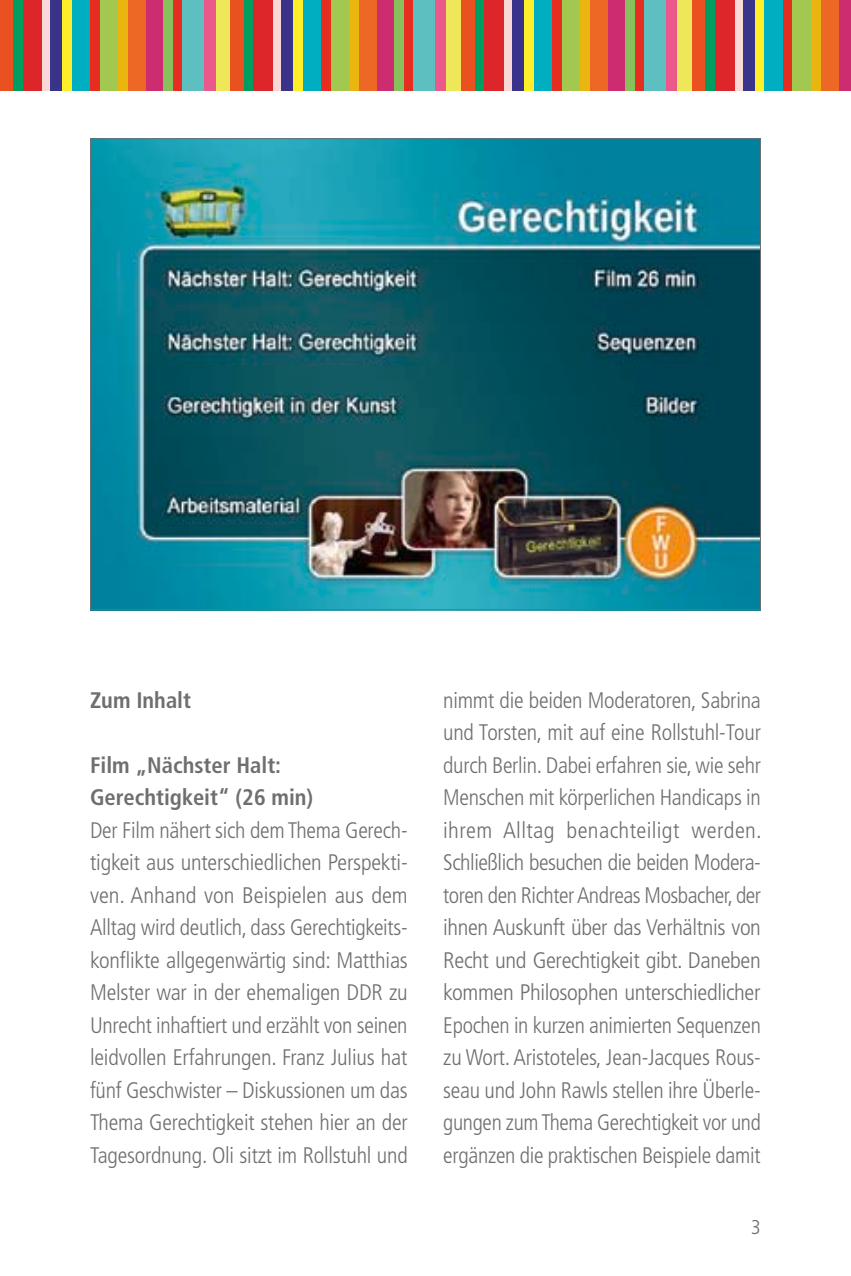
<style>
.page{position:relative;width:851px;height:1276px;background:#fff}
.page>*{position:absolute;margin:0;border:0;box-sizing:border-box;transform-origin:0 0}
.t1{font:300 condensed 22.5px/32.5px "Frutiger LT Std";letter-spacing:-.01em;color:#6f6f6e;text-align:justify}
.t2{font:700 condensed 22.5px/32.5px "Frutiger LT Std";color:#6f6f6e}
.t3{font:300 condensed 20px "Frutiger LT Std";color:#6f6f6e}
</style>
<div class="page">
<div style="left:0;top:0;width:13px;height:90px;background:#e95120"></div>
<div style="left:13px;top:0;width:10px;height:90px;background:#009d61"></div>
<div style="left:23px;top:0;width:19px;height:90px;background:#dc2629"></div>
<div style="left:42px;top:0;width:9px;height:90px;background:#f9d9d8"></div>
<div style="left:51px;top:0;width:11px;height:90px;background:#39338a"></div>
<div style="left:62px;top:0;width:10px;height:90px;background:#ffee2a"></div>
<div style="left:72px;top:0;width:18px;height:90px;background:#00aec2"></div>
<div style="left:90px;top:0;width:10px;height:90px;background:#e52e1f"></div>
<div style="left:100px;top:0;width:18px;height:90px;background:#a3c850"></div>
<div style="left:118px;top:0;width:10px;height:90px;background:#ebb510"></div>
<div style="left:128px;top:0;width:18px;height:90px;background:#ed6825"></div>
<div style="left:146px;top:0;width:17px;height:90px;background:#cd2c70"></div>
<div style="left:163px;top:0;width:10px;height:90px;background:#88c05b"></div>
<div style="left:173px;top:0;width:10px;height:90px;background:#e52e1f"></div>
<div style="left:183px;top:0;width:21px;height:90px;background:#5dbfbf"></div>
<div style="left:204px;top:0;width:11px;height:90px;background:#eb598c"></div>
<div style="left:215px;top:0;width:15px;height:90px;background:#efe75a"></div>
<div style="left:230px;top:0;width:14px;height:90px;background:#e95120"></div>
<div style="left:244px;top:0;width:9px;height:90px;background:#009d61"></div>
<div style="left:253px;top:0;width:20px;height:90px;background:#dc2629"></div>
<div style="left:273px;top:0;width:8px;height:90px;background:#f9d9d8"></div>
<div style="left:281px;top:0;width:12px;height:90px;background:#39338a"></div>
<div style="left:293px;top:0;width:10px;height:90px;background:#ffee2a"></div>
<div style="left:303px;top:0;width:18px;height:90px;background:#00aec2"></div>
<div style="left:321px;top:0;width:10px;height:90px;background:#e52e1f"></div>
<div style="left:331px;top:0;width:18px;height:90px;background:#a3c850"></div>
<div style="left:349px;top:0;width:10px;height:90px;background:#ebb510"></div>
<div style="left:359px;top:0;width:18px;height:90px;background:#ed6825"></div>
<div style="left:377px;top:0;width:16px;height:90px;background:#cd2c70"></div>
<div style="left:393px;top:0;width:10px;height:90px;background:#88c05b"></div>
<div style="left:403px;top:0;width:10px;height:90px;background:#e52e1f"></div>
<div style="left:413px;top:0;width:22px;height:90px;background:#5dbfbf"></div>
<div style="left:435px;top:0;width:11px;height:90px;background:#eb598c"></div>
<div style="left:446px;top:0;width:15px;height:90px;background:#efe75a"></div>
<div style="left:461px;top:0;width:13px;height:90px;background:#e95120"></div>
<div style="left:474px;top:0;width:10px;height:90px;background:#009d61"></div>
<div style="left:484px;top:0;width:20px;height:90px;background:#dc2629"></div>
<div style="left:504px;top:0;width:8px;height:90px;background:#f9d9d8"></div>
<div style="left:512px;top:0;width:12px;height:90px;background:#39338a"></div>
<div style="left:524px;top:0;width:10px;height:90px;background:#ffee2a"></div>
<div style="left:534px;top:0;width:18px;height:90px;background:#00aec2"></div>
<div style="left:552px;top:0;width:10px;height:90px;background:#e52e1f"></div>
<div style="left:562px;top:0;width:18px;height:90px;background:#a3c850"></div>
<div style="left:580px;top:0;width:10px;height:90px;background:#ebb510"></div>
<div style="left:590px;top:0;width:18px;height:90px;background:#ed6825"></div>
<div style="left:608px;top:0;width:16px;height:90px;background:#cd2c70"></div>
<div style="left:624px;top:0;width:10px;height:90px;background:#88c05b"></div>
<div style="left:634px;top:0;width:10px;height:90px;background:#e52e1f"></div>
<div style="left:644px;top:0;width:21px;height:90px;background:#5dbfbf"></div>
<div style="left:665px;top:0;width:12px;height:90px;background:#eb598c"></div>
<div style="left:677px;top:0;width:15px;height:90px;background:#efe75a"></div>
<div style="left:692px;top:0;width:13px;height:90px;background:#e95120"></div>
<div style="left:705px;top:0;width:10px;height:90px;background:#009d61"></div>
<div style="left:715px;top:0;width:20px;height:90px;background:#dc2629"></div>
<div style="left:735px;top:0;width:8px;height:90px;background:#f9d9d8"></div>
<div style="left:743px;top:0;width:11px;height:90px;background:#39338a"></div>
<div style="left:754px;top:0;width:10px;height:90px;background:#ffee2a"></div>
<div style="left:764px;top:0;width:18px;height:90px;background:#00aec2"></div>
<div style="left:782px;top:0;width:10px;height:90px;background:#e52e1f"></div>
<div style="left:792px;top:0;width:18px;height:90px;background:#a3c850"></div>
<div style="left:810px;top:0;width:10px;height:90px;background:#ebb510"></div>
<div style="left:820px;top:0;width:18px;height:90px;background:#ed6825"></div>
<div style="left:838px;top:0;width:12px;height:90px;background:#cd2c70"></div>
<img style="left:92px;top:140px;width:666px;height:468px">
<p class="t2" style="left:90px;top:683px;width:102px">Zum Inhalt</p>
<p class="t2" style="left:90px;top:748px;width:225px">Film „Nächster Halt:<br>Gerechtigkeit“ (26 min)</p>
<p class="t1" style="left:90px;top:814px;width:319px">Der Film nähert sich demThema Gerech&shy;tigkeit aus unterschiedlichen Perspekti&shy;ven. Anhand von Beispielen aus dem Alltag wird deutlich, dass Gerechtigkeits&shy;konflikte allgegenwärtig sind: Matthias Melster war in der ehemaligen DDR zu Unrecht inhaftiert und erzählt von seinen leidvollen Erfahrungen. Franz Julius hat fünf Geschwister – Diskussionen um das Thema Gerechtigkeit stehen hier an der Tagesordnung. Oli sitzt im Rollstuhl und</p>
<p class="t1" style="left:443px;top:684px;width:320px">nimmt die beiden Moderatoren, Sabrina und Torsten, mit auf eine Rollstuhl-Tour durch Berlin. Dabei erfahren sie, wie sehr Menschen mit körperlichen Handicaps in ihrem Alltag benachteiligt werden.<br>Schließlich besuchen die beiden Modera&shy;toren den Richter Andreas Mosbacher, der ihnen Auskunft über das Verhältnis von Recht und Gerechtigkeit gibt. Daneben kommen Philosophen unterschiedlicher Epochen in kurzen animierten Sequenzen zu Wort. Aristoteles, Jean-Jacques Rous&shy;seau und John Rawls stellen ihre Überle&shy;gungen zumThema Gerechtigkeit vor und ergänzen die praktischen Beispiele damit</p>
<p class="t3" style="left:751px;top:1216px;width:11px">3</p>
</div>
